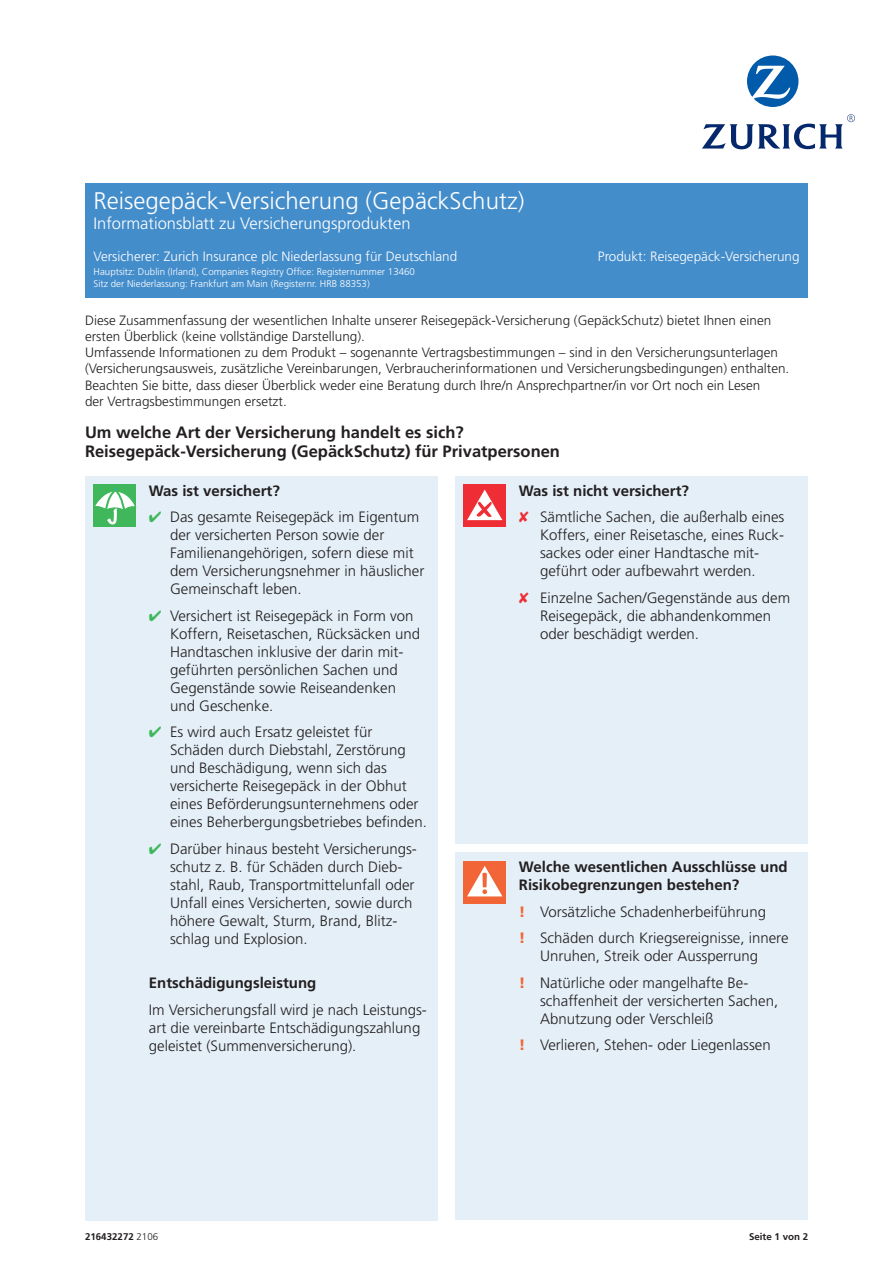
<style>
.page{position:relative;width:893px;height:1263px;background:#fff}
.page>*{position:absolute;margin:0;border:0;box-sizing:border-box;transform-origin:0 0}
.t1{font:300 24px "Frutiger";color:#fff}
.t2{font:700 16.5px/19.8px "Frutiger";color:#231f20}
.t3{font:300 16.5px "Frutiger";color:#fff}
.t4{font:300 15px/18px "Frutiger";color:#231f20}
.t5{font:700 15px/18px "Frutiger";color:#231f20}
.t6{font:300 13.5px/16.2px "Frutiger";color:#231f20}
.t7{font:300 13.5px "Frutiger";color:#fff}
.t8{font:300 9.75px/11.7px "Frutiger";color:#fff}
.t9{font:700 9.75px "Frutiger";color:#231f20}
.s1{color:#40b75b}
.s2{font-weight:700}
.s3{color:#ee2d34}
.s4{font-weight:900;color:#f26536}
.s5{font-weight:300}
</style>
<div class="page">
<div style="left:85px;top:183px;width:723px;height:115px;background:#448dcb"></div>
<div style="left:85px;top:476px;width:353px;height:744px;background:#e4eff8"></div>
<div style="left:94px;top:485px;width:42px;height:42px;background:#40b75b"></div>
<svg style="left:95px;top:487px;width:40px;height:37px"></svg>
<div style="left:455px;top:476px;width:353px;height:368px;background:#e4eff8"></div>
<div style="left:463px;top:485px;width:43px;height:42px;background:#ee2d34"></div>
<svg style="left:467px;top:490px;width:35px;height:30px"></svg>
<svg style="left:747px;top:56px;width:51px;height:51px"></svg>
<svg style="left:702px;top:114px;width:153px;height:35px"></svg>
<div style="left:455px;top:853px;width:353px;height:367px;background:#e4eff8"></div>
<div style="left:463px;top:861px;width:43px;height:43px;background:#f26536"></div>
<svg style="left:467px;top:866px;width:35px;height:30px"></svg>
<h1 class="t1" style="left:94px;top:191px;width:432px">Reisegepäck-Versicherung (GepäckSchutz)</h1>
<p class="t3" style="left:94px;top:217px;width:318px">Informationsblatt zu Versicherungsprodukten</p>
<p class="t7" style="left:94px;top:251px;width:365px">Versicherer: Zurich Insurance plc Niederlassung für Deutschland</p>
<p class="t8" style="left:94px;top:266px;width:323px">Hauptsitz: Dublin (Irland), Companies Registry Office: Registernummer 13460<br>Sitz der Niederlassung: Frankfurt am Main (Registernr. HRB 88353)</p>
<p class="t6" style="left:85px;top:313px;width:706px">Diese Zusammenfassung der wesentlichen Inhalte unserer Reisegepäck-Versicherung (GepäckSchutz) bietet Ihnen einen ersten Überblick (keine vollständige Darstellung).<br>Umfassende Informationen zu dem Produkt – sogenannte Vertragsbestimmungen – sind in den Versicherungsunterlagen (Versicherungsausweis, zusätzliche Vereinbarungen, Verbraucherinformationen und Versicherungsbedingungen) enthalten.<br>Beachten Sie bitte, dass dieser Überblick weder eine Beratung durch Ihre/n Ansprechpartner/in vor Ort noch ein Lesen<br>der Vertragsbestimmungen ersetzt.</p>
<p class="t2" style="left:85px;top:423px;width:476px">Um welche Art der Versicherung handelt es sich?<br>Reisegepäck-Versicherung (GepäckSchutz) für Privatpersonen</p>
<p class="t5" style="left:149px;top:483px;width:133px">Was ist versichert?</p>
<p class="t4" style="left:170px;top:509px;width:256px;text-indent:-21px"><span class="s1">✔</span> Das gesamte Reisegepäck im Eigentum der versicherten Person sowie der Familienangehörigen, sofern diese mit dem Versicherungsnehmer in häuslicher Gemeinschaft leben.</p>
<p class="t4" style="left:170px;top:608px;width:252px;text-indent:-21px"><span class="s1">✔</span> Versichert ist Reisegepäck in Form von Koffern, Reisetaschen, Rücksäcken und Handtaschen inklusive der darin mit&shy;geführten persönlichen Sachen und Gegenstände sowie Reiseandenken und Geschenke.</p>
<p class="t4" style="left:170px;top:724px;width:258px;text-indent:-21px"><span class="s1">✔</span> Es wird auch Ersatz geleistet für Schäden durch Diebstahl, Zerstörung und Beschädigung, wenn sich das versicherte Reisegepäck in der Obhut eines Beförderungsunternehmens oder eines Beherbergungsbetriebes befinden.</p>
<p class="t4" style="left:170px;top:841px;width:248px;text-indent:-21px"><span class="s1">✔</span> Darüber hinaus besteht Versicherungs&shy;schutz z. B. für Schäden durch Dieb&shy;stahl, Raub, Transportmittelunfall oder Unfall eines Versicherten, sowie durch höhere Gewalt, Sturm, Brand, Blitz&shy;schlag und Explosion.</p>
<p class="t5" style="left:149px;top:975px;width:169px">Entschädigungsleistung</p>
<p class="t4" style="left:149px;top:1002px;width:280px">Im Versicherungsfall wird je nach Leistungs&shy;art die vereinbarte Entschädigungszahlung geleistet (Summenversicherung).</p>
<p class="t7" style="left:598px;top:251px;width:203px">Produkt: Reisegepäck-Versicherung</p>
<p class="t4" style="left:519px;top:479px;width:267px;line-height:26.5px"><span class="s2">Was ist nicht versichert?<br></span><span class="s3">✘</span> Sämtliche Sachen, die außerhalb eines</p>
<p class="t4" style="left:540px;top:527px;width:245px">Koffers, einer Reisetasche, eines Ruck&shy;sackes oder einer Handtasche mit&shy;geführt oder aufbewahrt werden.</p>
<p class="t4" style="left:540px;top:590px;width:252px;text-indent:-21px"><span class="s3">✘</span> Einzelne Sachen/Gegenstände aus dem<br>Reisegepäck, die abhandenkommen oder beschädigt werden.</p>
<p class="t5" style="left:519px;top:859px;width:270px">Welche wesentlichen Ausschlüsse und<br>Risikobegrenzungen bestehen?</p>
<p class="t4" style="left:519px;top:899px;width:271px;line-height:26.5px"><span class="s4">!</span> Vorsätzliche Schadenherbeiführung<br><span class="s4">!</span> Schäden durch Kriegsereignisse, innere</p>
<p class="t4" style="left:519px;top:944px;width:241px;line-height:26.5px;text-indent:21px">Unruhen, Streik oder Aussperrung <span class="s4">!</span> Natürliche oder mangelhafte Be-</p>
<p class="t4" style="left:540px;top:993px;width:240px">schaffenheit der versicherten Sachen,<br>Abnutzung oder Verschleiß</p>
<p class="t4" style="left:519px;top:1037px;width:253px"><span class="s4">!</span> Verlieren, Stehen- oder Liegenlassen</p>
<p class="t9" style="left:85px;top:1233px;width:75px">216432272 <span class="s5">2106</span></p>
<p class="t9" style="left:749px;top:1233px;width:61px">Seite 1 von 2</p>
</div>
